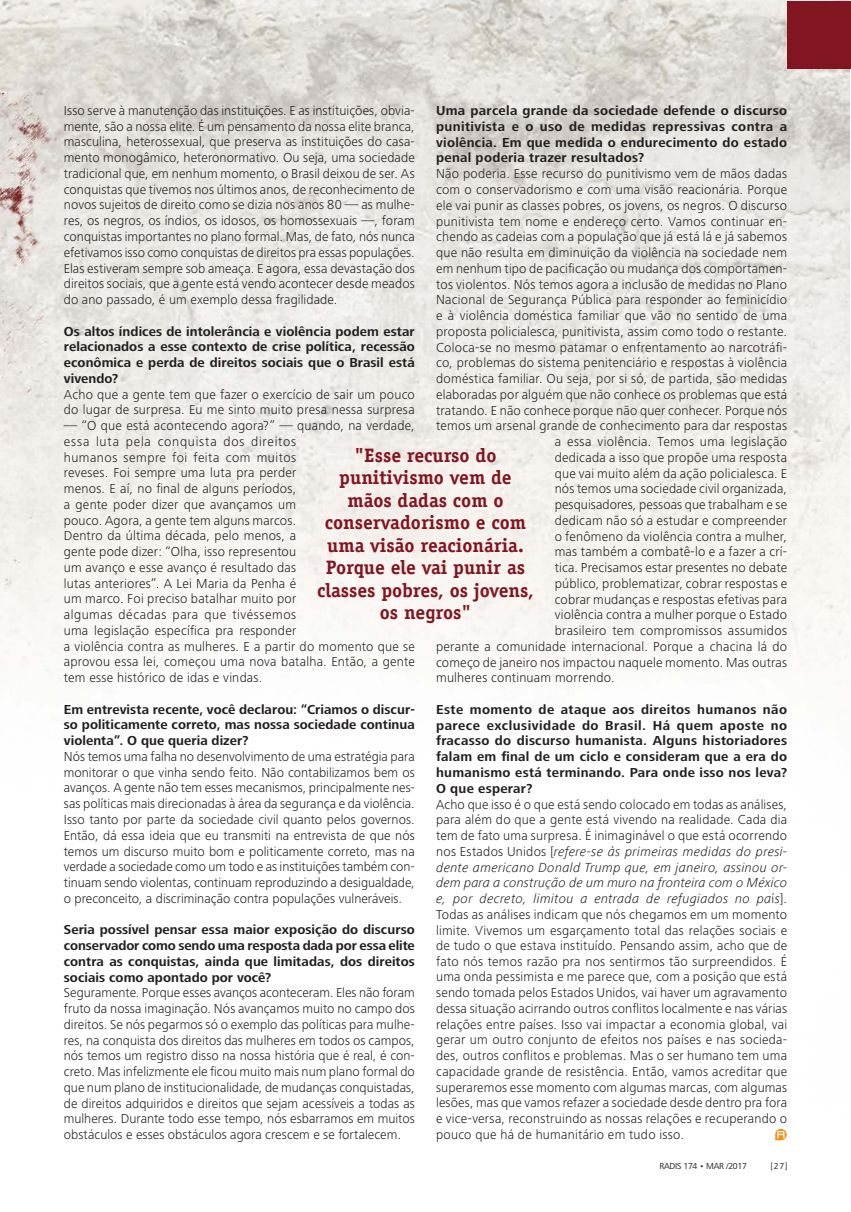
<style>
.page{position:relative;width:851px;height:1212px;background:#fff}
.page>*{position:absolute;margin:0;border:0;box-sizing:border-box;transform-origin:0 0}
.t1{font:700 19.5px/22.5px "Officina Serif Std";color:#811620;text-align:center}
.t2{font:300 13.5px/15.8px "Frutiger Next LT";letter-spacing:.015em;color:#231f20;text-align:justify}
.t3{font:700 13.5px/15.8px "Frutiger Next LT";letter-spacing:.01em;color:#231f20;text-align:justify}
.t4{font:9px "Frutiger Next LT";letter-spacing:-.03em;color:#231f20}
.s1{font-style:italic}
</style>
<div class="page">
<img style="left:0;top:0;width:849px;height:1141px">
<img style="left:0;top:67px;width:36px;height:595px">
<svg style="left:775px;top:1129px;width:11px;height:11px"></svg>
<div style="left:787px;top:2px;width:63px;height:67px;background:#811520"></div>
<p class="t2" style="left:64px;top:103px;width:352px">Isso serve à manutenção das instituições. E as instituições, obvia&shy;mente, são a nossa elite. É um pensamento da nossa elite branca, masculina, heterossexual, que preserva as instituições do casa&shy;mento monogâmico, heteronormativo. Ou seja, uma sociedade tradicional que, em nenhum momento, o Brasil deixou de ser. As conquistas que tivemos nos últimos anos, de reconhecimento de novos sujeitos de direito como se dizia nos anos 80 — as mulhe&shy;res, os negros, os índios, os idosos, os homossexuais —, foram conquistas importantes no plano formal. Mas, de fato, nós nunca efetivamos isso como conquistas de direitos pra essas populações.<br>Elas estiveram sempre sob ameaça. E agora, essa devastação dos direitos sociais, que a gente está vendo acontecer desde meados do ano passado, é um exemplo dessa fragilidade.</p>
<p class="t3" style="left:64px;top:323px;width:352px">Os altos índices de intolerância e violência podem estar relacionados a esse contexto de crise política, recessão econômica e perda de direitos sociais que o Brasil está vivendo?</p>
<p class="t2" style="left:64px;top:386px;width:352px">Acho que a gente tem que fazer o exercício de sair um pouco do lugar de surpresa. Eu me sinto muito presa nessa surpresa</p>
<p class="t2" style="left:64px;top:418px;width:352px;text-align:left">— “O que está acontecendo agora?” — quando, na verdade, essa luta pela conquista dos direitos<br>humanos sempre foi feita com muitos<br>reveses. Foi sempre uma luta pra perder<br>menos. E aí, no final de alguns períodos,<br>a gente poder dizer que avançamos um<br>pouco. Agora, a gente tem alguns marcos.<br>Dentro da última década, pelo menos, a<br>gente pode dizer: “Olha, isso representou<br>um avanço e esse avanço é resultado das<br>lutas anteriores”. A Lei Maria da Penha é<br>um marco. Foi preciso batalhar muito por<br>algumas décadas para que tivéssemos<br>uma legislação específica pra responder<br>a violência contra as mulheres. E a partir do momento que se aprovou essa lei, começou uma nova batalha. Então, a gente tem esse histórico de idas e vindas.</p>
<p class="t3" style="left:64px;top:701px;width:352px">Em entrevista recente, você declarou: “Criamos o discur&shy;so politicamente correto, mas nossa sociedade continua violenta”. O que queria dizer?</p>
<p class="t2" style="left:64px;top:749px;width:352px">Nós temos uma falha no desenvolvimento de uma estratégia para monitorar o que vinha sendo feito. Não contabilizamos bem os avanços. A gente não tem esses mecanismos, principalmente nes&shy;sas políticas mais direcionadas à área da segurança e da violência.<br>Isso tanto por parte da sociedade civil quanto pelos governos.<br>Então, dá essa ideia que eu transmiti na entrevista de que nós temos um discurso muito bom e politicamente correto, mas na verdade a sociedade como um todo e as instituições também con&shy;tinuam sendo violentas, continuam reproduzindo a desigualdade, o preconceito, a discriminação contra populações vulneráveis.</p>
<p class="t3" style="left:64px;top:922px;width:352px">Seria possível pensar essa maior exposição do discurso conservador como sendo uma resposta dada por essa elite contra as conquistas, ainda que limitadas, dos direitos sociais como apontado por você?</p>
<p class="t2" style="left:64px;top:985px;width:352px">Seguramente. Porque esses avanços aconteceram. Eles não foram fruto da nossa imaginação. Nós avançamos muito no campo dos direitos. Se nós pegarmos só o exemplo das políticas para mulhe&shy;res, na conquista dos direitos das mulheres em todos os campos, nós temos um registro disso na nossa história que é real, é con&shy;creto. Mas infelizmente ele ficou muito mais num plano formal do que num plano de institucionalidade, de mudanças conquistadas, de direitos adquiridos e direitos que sejam acessíveis a todas as mulheres. Durante todo esse tempo, nós esbarramos em muitos obstáculos e esses obstáculos agora crescem e se fortalecem.</p>
<p class="t3" style="left:436px;top:103px;width:352px">Uma parcela grande da sociedade defende o discurso punitivista e o uso de medidas repressivas contra a violência. Em que medida o endurecimento do estado penal poderia trazer resultados?</p>
<p class="t2" style="left:436px;top:166px;width:352px">Não poderia. Esse recurso do punitivismo vem de mãos dadas</p>
<p class="t2" style="left:436px;top:182px;width:352px">com o conservadorismo e com uma visão reacionária. Porque</p>
<p class="t2" style="left:436px;top:197px;width:352px">ele vai punir as classes pobres, os jovens, os negros. O discurso</p>
<p class="t2" style="left:436px;top:213px;width:352px">punitivista tem nome e endereço certo. Vamos continuar en-</p>
<p class="t2" style="left:436px;top:229px;width:352px">chendo as cadeias com a população que já está lá e já sabemos</p>
<p class="t2" style="left:436px;top:245px;width:352px">que não resulta em diminuição da violência na sociedade nem</p>
<p class="t2" style="left:436px;top:260px;width:352px">em nenhum tipo de pacificação ou mudança dos comportamen-</p>
<p class="t2" style="left:436px;top:276px;width:352px">tos violentos. Nós temos agora a inclusão de medidas no Plano</p>
<p class="t2" style="left:436px;top:292px;width:352px">Nacional de Segurança Pública para responder ao feminicídio</p>
<p class="t2" style="left:436px;top:308px;width:352px">e à violência doméstica familiar que vão no sentido de uma</p>
<p class="t2" style="left:436px;top:323px;width:352px">proposta policialesca, punitivista, assim como todo o restante.</p>
<p class="t2" style="left:436px;top:339px;width:352px">Coloca-se no mesmo patamar o enfrentamento ao narcotráfi-</p>
<p class="t2" style="left:436px;top:355px;width:352px">co, problemas do sistema penitenciário e respostas à violência</p>
<p class="t2" style="left:436px;top:371px;width:352px">doméstica familiar. Ou seja, por si só, de partida, são medidas</p>
<p class="t2" style="left:436px;top:386px;width:352px">elaboradas por alguém que não conhece os problemas que está</p>
<p class="t2" style="left:436px;top:402px;width:352px">tratando. E não conhece porque não quer conhecer. Porque nós</p>
<p class="t2" style="left:436px;top:418px;width:352px">temos um arsenal grande de conhecimento para dar respostas</p>
<p class="t2" style="left:554px;top:434px;width:234px">a essa violência. Temos uma legislação</p>
<p class="t2" style="left:554px;top:449px;width:234px">dedicada a isso que propõe uma resposta</p>
<p class="t2" style="left:554px;top:465px;width:234px">que vai muito além da ação policialesca. E</p>
<p class="t2" style="left:554px;top:481px;width:234px">nós temos uma sociedade civil organizada,</p>
<p class="t2" style="left:554px;top:497px;width:234px">pesquisadores, pessoas que trabalham e se</p>
<p class="t2" style="left:554px;top:512px;width:234px">dedicam não só a estudar e compreender</p>
<p class="t2" style="left:554px;top:528px;width:234px">o fenômeno da violência contra a mulher,</p>
<p class="t2" style="left:554px;top:544px;width:234px">mas também a combatê-lo e a fazer a crí-</p>
<p class="t2" style="left:554px;top:560px;width:234px">tica. Precisamos estar presentes no debate</p>
<p class="t2" style="left:554px;top:576px;width:234px">público, problematizar, cobrar respostas e</p>
<p class="t2" style="left:554px;top:591px;width:234px">cobrar mudanças e respostas efetivas para</p>
<p class="t2" style="left:554px;top:607px;width:234px">violência contra a mulher porque o Estado</p>
<p class="t2" style="left:554px;top:623px;width:234px">brasileiro tem compromissos assumidos</p>
<p class="t2" style="left:436px;top:639px;width:352px">perante a comunidade internacional. Porque a chacina lá do</p>
<p class="t2" style="left:436px;top:654px;width:352px">começo de janeiro nos impactou naquele momento. Mas outras</p>
<p class="t2" style="left:436px;top:670px;width:180px">mulheres continuam morrendo.</p>
<p class="t3" style="left:436px;top:701px;width:352px">Este momento de ataque aos direitos humanos não parece exclusividade do Brasil. Há quem aposte no fracasso do discurso humanista. Alguns historiadores falam em final de um ciclo e consideram que a era do humanismo está terminando. Para onde isso nos leva?<br>O que esperar?</p>
<p class="t2" style="left:436px;top:796px;width:352px">Acho que isso é o que está sendo colocado em todas as análises, para além do que a gente está vivendo na realidade. Cada dia tem de fato uma surpresa. É inimaginável o que está ocorrendo nos Estados Unidos [<span class="s1">refere-se às primeiras medidas do presi&shy;dente americano Donald Trump que, em janeiro, assinou or&shy;dem para a construção de um muro na fronteira com o México e, por decreto, limitou a entrada de refugiados no pa</span>í<span class="s1">s</span>].<br>Todas as análises indicam que nós chegamos em um momento limite. Vivemos um esgarçamento total das relações sociais e de tudo o que estava instituído. Pensando assim, acho que de fato nós temos razão pra nos sentirmos tão surpreendidos. É uma onda pessimista e me parece que, com a posição que está sendo tomada pelos Estados Unidos, vai haver um agravamento dessa situação acirrando outros conflitos localmente e nas várias relações entre países. Isso vai impactar a economia global, vai gerar um outro conjunto de efeitos nos países e nas socieda&shy;des, outros conflitos e problemas. Mas o ser humano tem uma capacidade grande de resistência. Então, vamos acreditar que superaremos esse momento com algumas marcas, com algumas lesões, mas que vamos refazer a sociedade desde dentro pra fora e vice-versa, reconstruindo as nossas relações e recuperando o pouco que há de humanitário em tudo isso.</p>
<p class="t4" style="left:659px;top:1161px;width:89px">RADIS 174 • MAR /2017</p>
<p class="t4" style="left:770px;top:1161px;width:19px">[27]</p>
<h1 class="t1" style="left:317px;top:443px;width:218px">"Esse recurso do punitivismo vem de mãos dadas com o conservadorismo e com uma visão reacionária.<br>Porque ele vai punir as classes pobres, os jovens, os negros"</h1>
</div>
